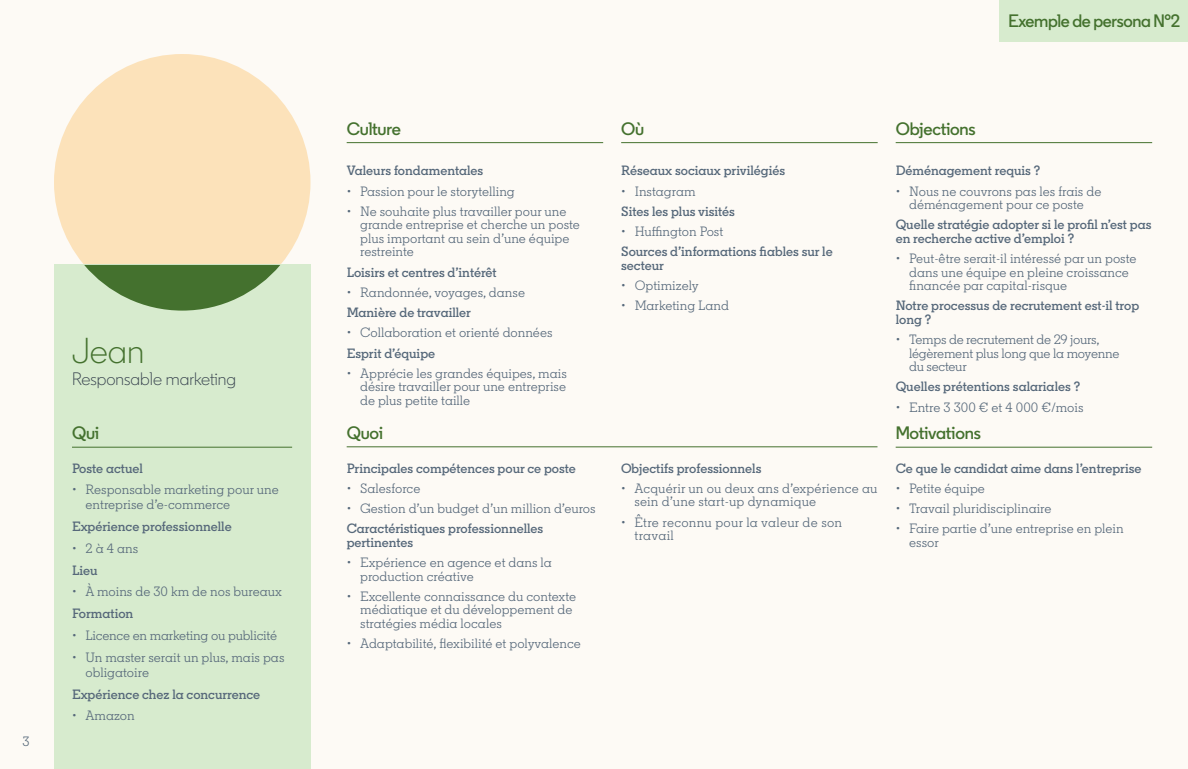
<style>
.page{position:relative;width:1188px;height:769px;background:#fdfaf5}
.page>*{position:absolute;margin:0;border:0;box-sizing:border-box;transform-origin:0 0}
.t1{font:300 36px "Community";color:#44712e}
.t2{font:600 18px "Community";letter-spacing:-.01em;color:#44712e}
.t3{font:300 18px "Community";color:#38434f}
.t4{font:13.5px/13.5px "Community Slab";color:#56687a}
.t5{font:600 13.5px/13.5px "Community Slab";color:#56687a}
.t6{font:13.5px/13.5px "Community Slab";letter-spacing:-.02em;color:#56687a}
.t7{font:13.5px/13.5px "Community Slab";letter-spacing:.02em;color:#56687a}
</style>
<div class="page">
<div style="left:54px;top:54px;width:256px;height:257px;background:#fce2ba;border-radius:50%"></div>
<div style="left:54px;top:265px;width:256px;height:504px;background:#d7ebce"></div>
<svg style="left:84px;top:265px;width:196px;height:46px"></svg>
<hr style="left:347px;top:142px;width:256px;height:1px;background:#44712e">
<hr style="left:621px;top:142px;width:257px;height:1px;background:#44712e">
<hr style="left:896px;top:142px;width:256px;height:1px;background:#44712e">
<hr style="left:347px;top:446px;width:531px;height:1px;background:#44712e">
<hr style="left:896px;top:447px;width:256px;height:1px;background:#44712e">
<hr style="left:72px;top:447px;width:220px;height:1px;background:#44712e">
<div style="left:1000px;top:0;width:188px;height:41px;background:#d7ebce"></div>
<p class="t4" style="left:22px;top:735px;width:9px">3</p>
<h1 class="t1" style="left:72px;top:329px;width:74px">Jean</h1>
<h2 class="t3" style="left:72px;top:367px;width:166px">Responsable marketing</h2>
<h2 class="t2" style="left:72px;top:422px;width:29px">Qui</h2>
<p class="t5" style="left:72px;top:461px;width:72px">Poste actuel</p>
<p class="t4" style="left:86px;top:482px;width:195px;line-height:15px;text-indent:-14px">• Responsable marketing pour une entreprise d’e-commerce</p>
<p class="t5" style="left:72px;top:520px;width:161px">Expérience professionnelle</p>
<p class="t4" style="left:72px;top:541px;width:68px">• 2 à 4 ans</p>
<p class="t5" style="left:72px;top:563px;width:27px">Lieu</p>
<p class="t4" style="left:72px;top:585px;width:211px">• À moins de 30 km de nos bureaux</p>
<p class="t5" style="left:72px;top:607px;width:63px">Formation</p>
<p class="t4" style="left:72px;top:628px;width:207px">• Licence en marketing ou publicité</p>
<p class="t4" style="left:86px;top:649px;width:201px;line-height:15px;text-indent:-14px">• Un master serait un plus, mais pas obligatoire</p>
<p class="t5" style="left:72px;top:687px;width:190px">Expérience chez la concurrence</p>
<p class="t4" style="left:72px;top:709px;width:64px">• Amazon</p>
<h2 class="t2" style="left:1009px;top:10px;width:173px">Exemple de persona N°2</h2>
<h2 class="t2" style="left:347px;top:118px;width:56px">Culture</h2>
<p class="t5" style="left:347px;top:164px;width:138px">Valeurs fondamentales</p>
<p class="t4" style="left:347px;top:184px;width:170px">• Passion pour le storytelling</p>
<p class="t4" style="left:360px;top:204px;width:221px;text-indent:-14px">• Ne souhaite plus travailler pour une grande entreprise et cherche un poste plus important au sein d’une équipe restreinte</p>
<p class="t5" style="left:347px;top:265px;width:152px">Loisirs et centres d’intérêt</p>
<p class="t4" style="left:347px;top:285px;width:180px">• Randonnée, voyages, danse</p>
<p class="t5" style="left:347px;top:305px;width:126px">Manière de travailler</p>
<p class="t4" style="left:347px;top:326px;width:207px">• Collaboration et orienté données</p>
<p class="t5" style="left:347px;top:346px;width:90px">Esprit d’équipe</p>
<p class="t4" style="left:360px;top:366px;width:208px;text-align:justify;text-indent:-14px">• Apprécie les grandes équipes, mais désire travailler pour une entreprise de plus petite taille</p>
<h2 class="t2" style="left:347px;top:422px;width:38px">Quoi</h2>
<p class="t5" style="left:347px;top:461px;width:231px">Principales compétences pour ce poste</p>
<p class="t4" style="left:347px;top:481px;width:75px">• Salesforce</p>
<p class="t4" style="left:347px;top:502px;width:251px">• Gestion d’un budget d’un million d’euros</p>
<p class="t5" style="left:347px;top:522px;width:198px">Caractéristiques professionnelles pertinentes</p>
<p class="t4" style="left:360px;top:556px;width:193px;text-indent:-14px">• Expérience en agence et dans la production créative</p>
<p class="t4" style="left:360px;top:589px;width:217px;text-indent:-14px">• Excellente connaissance du contexte médiatique et du développement de stratégies média locales</p>
<p class="t4" style="left:347px;top:637px;width:236px">• Adaptabilité, flexibilité et polyvalence</p>
<h2 class="t2" style="left:621px;top:118px;width:25px">Où</h2>
<p class="t5" style="left:621px;top:164px;width:166px">Réseaux sociaux privilégiés</p>
<p class="t4" style="left:621px;top:184px;width:76px">• Instagram</p>
<p class="t5" style="left:621px;top:204px;width:115px">Sites les plus visités</p>
<p class="t4" style="left:621px;top:225px;width:104px">• Huffington Post</p>
<p class="t5" style="left:621px;top:245px;width:213px">Sources d’informations fiables sur le secteur</p>
<p class="t4" style="left:621px;top:279px;width:79px">• Optimizely</p>
<p class="t4" style="left:621px;top:299px;width:109px">• Marketing Land</p>
<p class="t5" style="left:621px;top:461px;width:142px">Objectifs professionnels</p>
<p class="t4" style="left:634px;top:481px;width:245px;text-indent:-14px">• Acquérir un ou deux ans d’expérience au sein d’une start-up dynamique</p>
<p class="t7" style="left:634px;top:515px;width:209px;text-indent:-14px">• Être reconnu pour la valeur de son travail</p>
<h2 class="t2" style="left:896px;top:118px;width:82px">Objections</h2>
<p class="t5" style="left:896px;top:164px;width:146px">Déménagement requis ?</p>
<p class="t4" style="left:896px;top:184px;width:207px;text-align:center">• Nous ne couvrons pas les frais de déménagement pour ce poste</p>
<p class="t5" style="left:896px;top:218px;width:257px">Quelle stratégie adopter si le profil n’est pas en recherche active d’emploi ?</p>
<p class="t4" style="left:909px;top:252px;width:229px;text-indent:-14px">• Peut-être serait-il intéressé par un poste dans une équipe en pleine croissance financée par capital-risque</p>
<p class="t5" style="left:896px;top:299px;width:245px">Notre processus de recrutement est-il trop long ?</p>
<p class="t6" style="left:909px;top:333px;width:212px;text-indent:-14px">• Temps de recrutement de 29 jours, légèrement plus long que la moyenne du secteur</p>
<p class="t5" style="left:896px;top:380px;width:186px">Quelles prétentions salariales ?</p>
<p class="t4" style="left:896px;top:400px;width:189px">• Entre 3 300 € et 4 000 €/mois</p>
<h2 class="t2" style="left:896px;top:422px;width:87px">Motivations</h2>
<p class="t5" style="left:896px;top:461px;width:247px">Ce que le candidat aime dans l’entreprise</p>
<p class="t4" style="left:896px;top:481px;width:91px">• Petite équipe</p>
<p class="t4" style="left:896px;top:502px;width:157px">• Travail pluridisciplinaire</p>
<p class="t4" style="left:909px;top:522px;width:216px;text-indent:-14px">• Faire partie d’une entreprise en plein essor</p>
</div>
